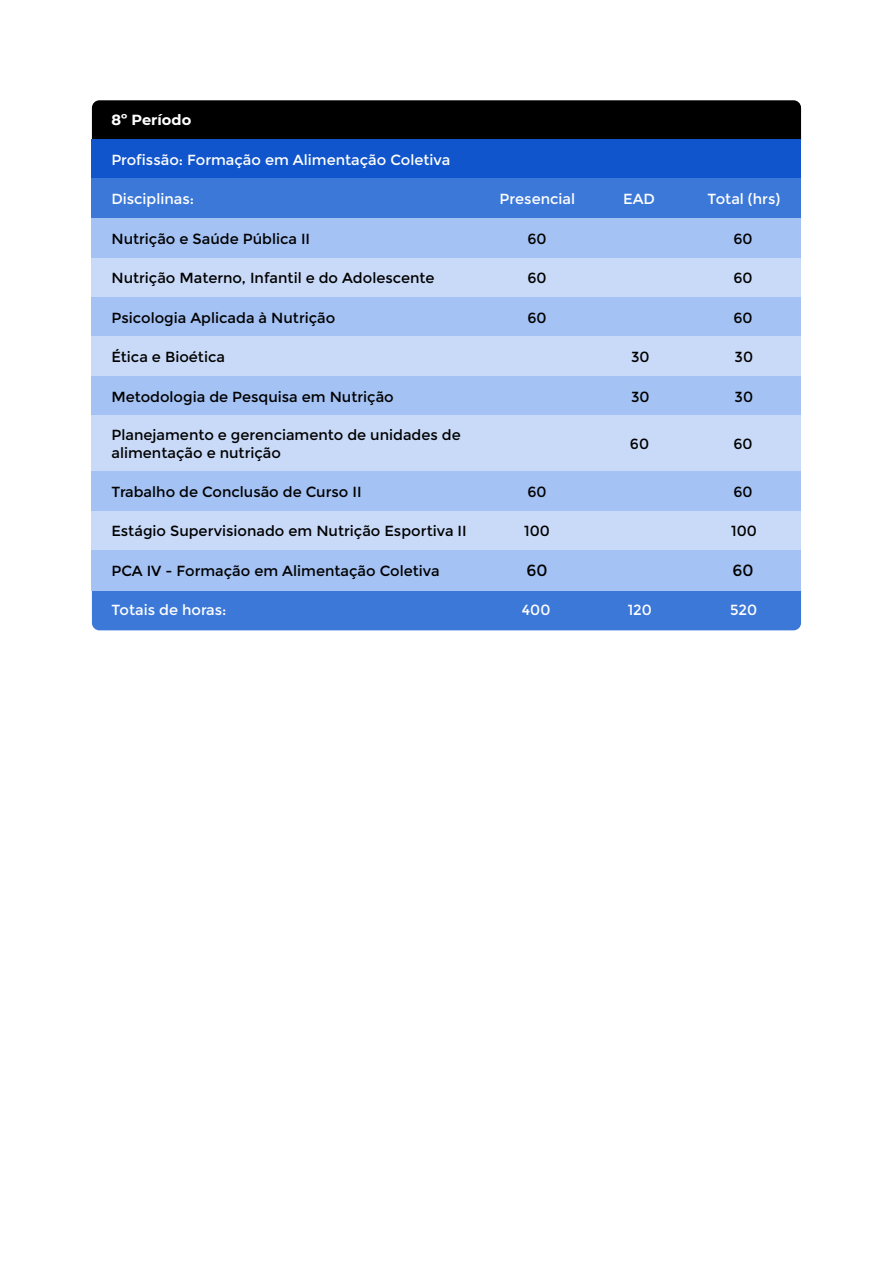
<style>
.page{position:relative;width:893px;height:1263px;background:#fff}
.page>*{position:absolute;margin:0;border:0;box-sizing:border-box;transform-origin:0 0}
.t1{font:16.05px "Montserrat";color:#000}
.t2{font:14.7px/17.9px "Montserrat";color:#000}
.t3{font:14.7px "Montserrat";color:#fff}
.t4{font:700 14.7px "Montserrat";color:#fff}
</style>
<div class="page">
<div style="left:92px;top:100px;width:709px;height:39px;background:#000"></div>
<div style="left:92px;top:591px;width:709px;height:39px;background:#3c78d8"></div>
<div style="left:92px;top:139px;width:709px;height:41px;background:#15c"></div>
<div style="left:92px;top:179px;width:709px;height:40px;background:#3c78d8"></div>
<div style="left:92px;top:219px;width:709px;height:40px;background:#a4c2f4"></div>
<div style="left:92px;top:258px;width:709px;height:40px;background:#c9daf8"></div>
<div style="left:92px;top:297px;width:709px;height:41px;background:#a4c2f4"></div>
<div style="left:92px;top:337px;width:709px;height:40px;background:#c9daf8"></div>
<div style="left:92px;top:376px;width:709px;height:41px;background:#a4c2f4"></div>
<div style="left:92px;top:415px;width:709px;height:58px;background:#c9daf8"></div>
<div style="left:92px;top:472px;width:709px;height:40px;background:#a4c2f4"></div>
<div style="left:92px;top:511px;width:709px;height:41px;background:#c9daf8"></div>
<div style="left:92px;top:550px;width:709px;height:41px;background:#a4c2f4"></div>
<p class="t4" style="left:111px;top:110px;width:81px">8º Período</p>
<p class="t3" style="left:111px;top:151px;width:340px">Profissão: Formação em Alimentação Coletiva</p>
<p class="t3" style="left:111px;top:190px;width:84px">Disciplinas:</p>
<p class="t3" style="left:499px;top:190px;width:77px">Presencial</p>
<p class="t3" style="left:623px;top:190px;width:33px">EAD</p>
<p class="t3" style="left:707px;top:190px;width:74px">Total (hrs)</p>
<p class="t2" style="left:111px;top:230px;width:200px">Nutrição e Saúde Pública II</p>
<p class="t2" style="left:527px;top:230px;width:21px">60</p>
<p class="t2" style="left:733px;top:230px;width:21px">60</p>
<p class="t2" style="left:111px;top:269px;width:324px">Nutrição Materno, Infantil e do Adolescente</p>
<p class="t2" style="left:527px;top:269px;width:21px">60</p>
<p class="t2" style="left:733px;top:269px;width:21px">60</p>
<p class="t2" style="left:111px;top:309px;width:225px">Psicologia Aplicada à Nutrição</p>
<p class="t2" style="left:527px;top:309px;width:21px">60</p>
<p class="t2" style="left:733px;top:309px;width:21px">60</p>
<p class="t2" style="left:111px;top:348px;width:115px">Ética e Bioética</p>
<p class="t2" style="left:631px;top:348px;width:20px">30</p>
<p class="t2" style="left:734px;top:348px;width:20px">30</p>
<p class="t2" style="left:111px;top:388px;width:284px">Metodologia de Pesquisa em Nutrição</p>
<p class="t2" style="left:631px;top:388px;width:20px">30</p>
<p class="t2" style="left:734px;top:388px;width:20px">30</p>
<p class="t2" style="left:111px;top:426px;width:351px">Planejamento e gerenciamento de unidades de alimentação e nutrição</p>
<p class="t2" style="left:630px;top:435px;width:21px">60</p>
<p class="t2" style="left:733px;top:435px;width:21px">60</p>
<p class="t2" style="left:111px;top:483px;width:252px">Trabalho de Conclusão de Curso II</p>
<p class="t2" style="left:527px;top:483px;width:21px">60</p>
<p class="t2" style="left:733px;top:483px;width:21px">60</p>
<p class="t2" style="left:111px;top:523px;width:357px">Estágio Supervisionado em Nutrição Esportiva II</p>
<p class="t2" style="left:524px;top:523px;width:27px">100</p>
<p class="t2" style="left:731px;top:523px;width:27px">100</p>
<p class="t2" style="left:111px;top:562px;width:330px">PCA IV - Formação em Alimentação Coletiva</p>
<p class="t1" style="left:526px;top:561px;width:23px">60</p>
<p class="t1" style="left:732px;top:561px;width:23px">60</p>
<p class="t3" style="left:111px;top:602px;width:116px">Totais de horas:</p>
<p class="t3" style="left:522px;top:602px;width:30px">400</p>
<p class="t3" style="left:627px;top:602px;width:26px">120</p>
<p class="t3" style="left:730px;top:602px;width:29px">520</p>
</div>
